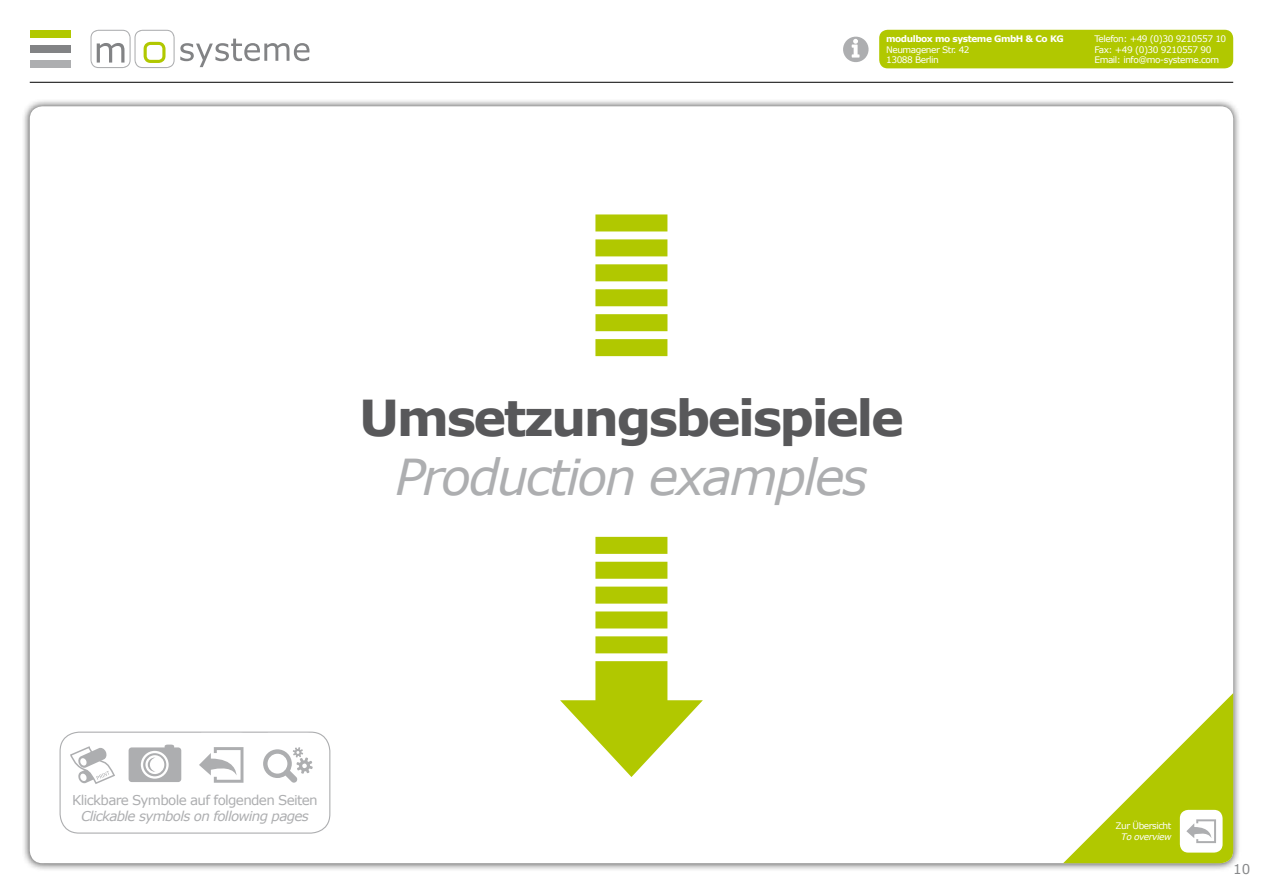
<style>
.page{position:relative;width:1263px;height:893px;background:#fff}
.page>*{position:absolute;margin:0;border:0;box-sizing:border-box;transform-origin:0 0}
.t1{font:700 49.5px "Verdana";letter-spacing:-.05em;color:#58585a}
.t2{font:italic 49.5px "Verdana";letter-spacing:-.05em;color:#adaeb0}
.t3{font:13.5px "Verdana";letter-spacing:-.05em;color:#adaeb0}
.t4{font:italic 13.5px "Verdana";letter-spacing:-.05em;color:#adaeb0}
.t5{font:13.5px "Verdana";color:#87888a}
.t6{font:9px/10.5px "Verdana";letter-spacing:-.05em;color:#fff}
.t7{font:700 9px "Verdana";letter-spacing:-.05em;color:#fff}
.t8{font:italic 9px "Verdana";letter-spacing:-.05em;color:#fff}
</style>
<div class="page">
<div style="left:22px;top:98px;width:1219px;height:773px;background:#000;opacity:.75"></div>
<div style="left:30px;top:106px;width:1203px;height:757px;background:#fff;border-radius:13px"></div>
<hr style="left:30px;top:82px;width:1203px;height:1px;background:#000">
<svg style="left:843px;top:36px;width:26px;height:26px"></svg>
<div style="left:879px;top:30px;width:354px;height:38px;background:#b1c800;border-radius:9px"></div>
<div style="left:30px;top:45px;width:40px;height:8px;background:#828385"></div>
<div style="left:30px;top:30px;width:40px;height:7px;background:#b1c800"></div>
<div style="left:30px;top:60px;width:40px;height:8px;background:#adaeb0"></div>
<svg style="left:90px;top:30px;width:219px;height:38px"></svg>
<div style="left:595px;top:661px;width:72px;height:59px;background:#b1c800"></div>
<svg style="left:560px;top:700px;width:143px;height:77px"></svg>
<div style="left:595px;top:636px;width:72px;height:17px;background:#b1c800"></div>
<div style="left:595px;top:587px;width:72px;height:17px;background:#b1c800"></div>
<div style="left:595px;top:537px;width:72px;height:17px;background:#b1c800"></div>
<div style="left:595px;top:562px;width:72px;height:17px;background:#b1c800"></div>
<div style="left:595px;top:611px;width:72px;height:17px;background:#b1c800"></div>
<div style="left:595px;top:314px;width:72px;height:17px;background:#b1c800"></div>
<div style="left:595px;top:264px;width:72px;height:17px;background:#b1c800"></div>
<div style="left:595px;top:339px;width:72px;height:17px;background:#b1c800"></div>
<div style="left:595px;top:214px;width:72px;height:17px;background:#b1c800"></div>
<div style="left:595px;top:289px;width:72px;height:17px;background:#b1c800"></div>
<div style="left:595px;top:239px;width:72px;height:17px;background:#b1c800"></div>
<div style="left:60px;top:732px;width:270px;height:102px;border:1px solid #adaeb0;border-radius:19px"></div>
<div style="left:189px;top:733px;width:64px;height:64px;background:#fff;border-radius:13px"></div>
<svg style="left:199px;top:747px;width:44px;height:36px"></svg>
<svg style="left:129px;top:745px;width:52px;height:37px"></svg>
<div style="left:256px;top:733px;width:64px;height:64px;background:#fff;border-radius:13px"></div>
<svg style="left:263px;top:747px;width:50px;height:36px"></svg>
<svg style="left:70px;top:747px;width:45px;height:37px"></svg>
<svg style="left:1063px;top:693px;width:170px;height:170px"></svg>
<p class="t7" style="left:886px;top:32px;width:179px">modulbox mo systeme GmbH &amp; Co KG</p>
<p class="t6" style="left:886px;top:44px;width:85px">Neumagener Str. 42<br>13088 Berlin</p>
<p class="t6" style="left:1094px;top:33px;width:133px">Telefon: +49 (0)30 9210557 10<br>Fax: +49 (0)30 9210557 90<br>Email: info@mo-systeme.com</p>
<h1 class="t1" style="left:359px;top:383px;width:546px">Umsetzungsbeispiele</h1>
<h1 class="t2" style="left:395px;top:443px;width:474px">Production examples</h1>
<h2 class="t3" style="left:72px;top:791px;width:247px">Klickbare Symbole auf folgenden Seiten</h2>
<h2 class="t4" style="left:81px;top:807px;width:229px">Clickable symbols on following pages</h2>
<p class="t6" style="left:1115px;top:820px;width:57px">Zur Übersicht</p>
<p class="t8" style="left:1121px;top:830px;width:52px">To overview</p>
<h2 class="t5" style="left:1233px;top:859px;width:19px">10</h2>
</div>
